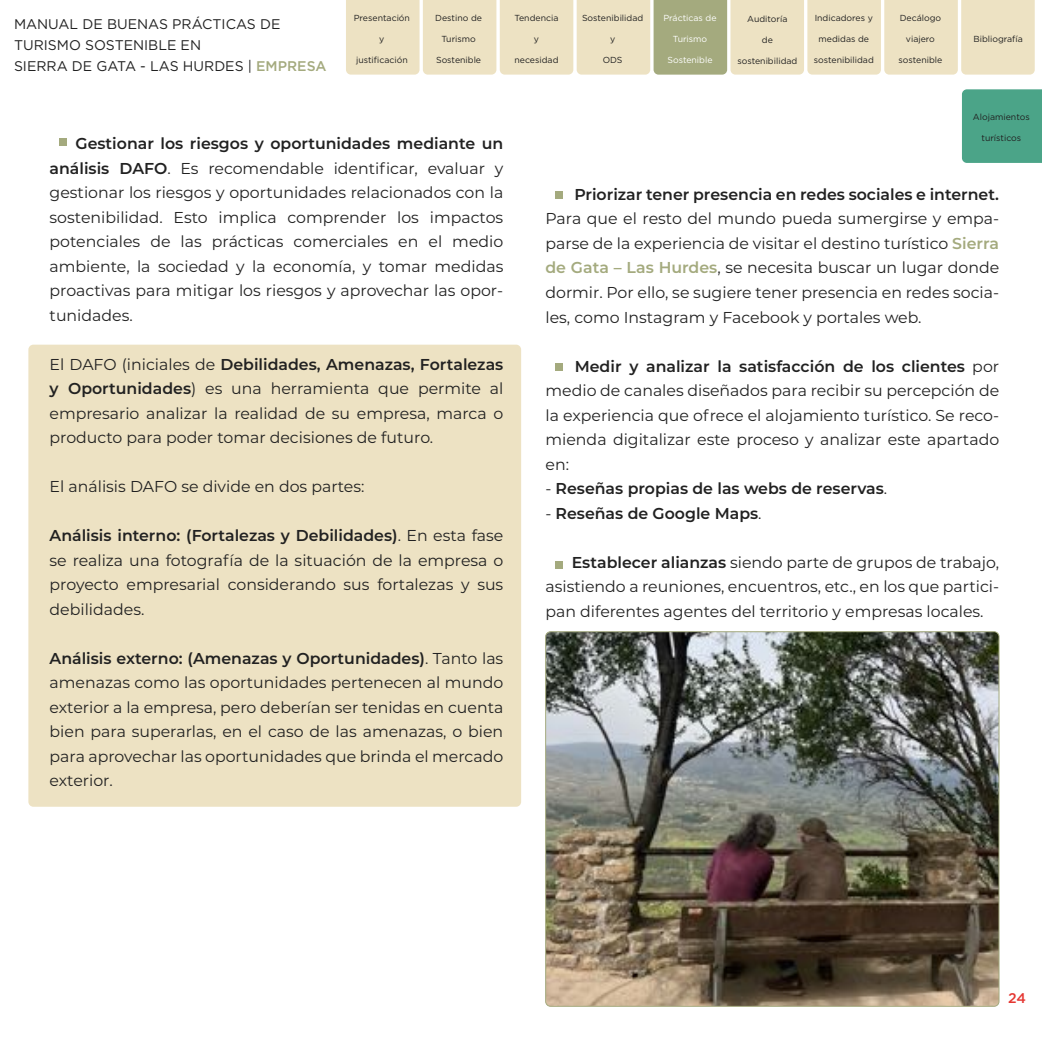
<style>
.page{position:relative;width:1042px;height:1042px;background:#fff}
.page>*{position:absolute;margin:0;border:0;box-sizing:border-box;transform-origin:0 0}
.t1{font:15.75px/24.5px "Montserrat";color:#212121;text-align:justify}
.t2{font:600 15.75px "Montserrat";color:#212121}
.t3{font:14px/21px "Gotham";color:#212121}
.t4{font:500 14px "Gotham";color:#e53732}
.t5{font:8.75px "Gotham";color:#212121}
.t6{font:8.75px "Gotham";color:#fff}
.s1{font-weight:500;color:#a4aa7e}
.s2{font-weight:600}
.s3{font-weight:600;color:#a4aa7e}
.s4{font-weight:400}
</style>
<div class="page">
<div style="left:28px;top:345px;width:493px;height:462px;background:#ede2c3;border-radius:5px"></div>
<svg style="left:346px;top:0;width:689px;height:75px;background:#e6ddbe"></svg>
<div style="left:555px;top:192px;width:8px;height:7px;background:#a4aa7e"></div>
<div style="left:555px;top:363px;width:8px;height:7px;background:#a4aa7e"></div>
<div style="left:59px;top:139px;width:8px;height:7px;background:#a4aa7e"></div>
<div style="left:555px;top:561px;width:8px;height:7px;background:#a4aa7e"></div>
<img style="left:547px;top:633px;width:452px;height:372px">
<div style="left:962px;top:89px;width:80px;height:74px;background:#4ba488"></div>
<p class="t5" style="left:354px;top:12px;width:58px">Presentación</p>
<p class="t5" style="left:379px;top:33px;width:7px">y</p>
<p class="t5" style="left:356px;top:54px;width:53px">justificación</p>
<p class="t3" style="left:14px;top:13px;width:314px">MANUAL DE BUENAS PRÁCTICAS DE<br>TURISMO SOSTENIBLE EN<br>SIERRA DE GATA - LAS HURDES | <span class="s1">EMPRESA</span></p>
<p class="t5" style="left:435px;top:12px;width:48px">Destino de</p>
<p class="t5" style="left:441px;top:33px;width:36px">Turismo</p>
<p class="t5" style="left:436px;top:54px;width:47px">Sostenible</p>
<p class="t5" style="left:514px;top:12px;width:45px">Tendencia</p>
<p class="t5" style="left:534px;top:33px;width:7px">y</p>
<p class="t5" style="left:514px;top:54px;width:45px">necesidad</p>
<p class="t5" style="left:582px;top:12px;width:63px">Sostenibilidad</p>
<p class="t5" style="left:610px;top:33px;width:7px">y</p>
<p class="t5" style="left:603px;top:54px;width:21px">ODS</p>
<p class="t6" style="left:663px;top:12px;width:55px">Prácticas de</p>
<p class="t6" style="left:673px;top:33px;width:36px">Turismo</p>
<p class="t6" style="left:667px;top:54px;width:47px">Sostenible</p>
<p class="t5" style="left:747px;top:13px;width:42px">Auditoría</p>
<p class="t5" style="left:762px;top:34px;width:12px">de</p>
<p class="t5" style="left:737px;top:55px;width:61px">sostenibilidad</p>
<p class="t5" style="left:814px;top:12px;width:60px">Indicadores y</p>
<p class="t5" style="left:818px;top:33px;width:52px">medidas de</p>
<p class="t5" style="left:814px;top:54px;width:61px">sostenibilidad</p>
<p class="t5" style="left:899px;top:12px;width:43px">Decálogo</p>
<p class="t5" style="left:906px;top:33px;width:30px">viajero</p>
<p class="t5" style="left:898px;top:54px;width:45px">sostenible</p>
<p class="t5" style="left:973px;top:33px;width:51px">Bibliografía</p>
<p class="t1" style="left:50px;top:131px;width:455px;text-indent:26px"><span class="s2">Gestionar los riesgos y oportunidades mediante un análisis DAFO</span>. Es recomendable identificar, evaluar y gestionar los riesgos y oportunidades relacionados con la sostenibilidad. Esto implica comprender los impactos potenciales de las prácticas comerciales en el medio ambiente, la sociedad y la economía, y tomar medidas proactivas para mitigar los riesgos y aprovechar las opor&shy;tunidades.</p>
<p class="t1" style="left:50px;top:351px;width:455px">El DAFO (iniciales de <span class="s2">Debilidades, Amenazas, Fortalezas y Oportunidades</span>) es una herramienta que permite al empresario analizar la realidad de su empresa, marca o producto para poder tomar decisiones de futuro.</p>
<p class="t1" style="left:50px;top:474px;width:316px">El análisis DAFO se divide en dos partes:</p>
<p class="t1" style="left:50px;top:523px;width:455px"><span class="s2">Análisis interno: (Fortalezas y Debilidades)</span>. En esta fase se realiza una fotografía de la situación de la empresa o proyecto empresarial considerando sus fortalezas y sus debilidades.</p>
<p class="t1" style="left:50px;top:645px;width:455px"><span class="s2">Análisis externo: (Amenazas y Oportunidades)</span>. Tanto las amenazas como las oportunidades pertenecen al mundo exterior a la empresa, pero deberían ser tenidas en cuenta bien para superarlas, en el caso de las amenazas, o bien para aprovechar las oportunidades que brinda el mercado exterior.</p>
<p class="t5" style="left:973px;top:111px;width:58px">Alojamientos</p>
<p class="t5" style="left:981px;top:132px;width:41px">turísticos</p>
<p class="t2" style="left:574px;top:183px;width:426px">Priorizar tener presencia en redes sociales e internet.</p>
<p class="t1" style="left:545px;top:206px;width:455px">Para que el resto del mundo pueda sumergirse y empa&shy;parse de la experiencia de visitar el destino turístico <span class="s3">Sierra de Gata – Las Hurdes</span>, se necesita buscar un lugar donde dormir. Por ello, se sugiere tener presencia en redes socia&shy;les, como Instagram y Facebook y portales web.</p>
<p class="t1" style="left:545px;top:353px;width:455px;text-indent:29px"><span class="s2">Medir y analizar la satisfacción de los clientes</span> por medio de canales diseñados para recibir su percepción de la experiencia que ofrece el alojamiento turístico. Se reco&shy;mienda digitalizar este proceso y analizar este apartado en:</p>
<p class="t2" style="left:545px;top:477px;width:343px"><span class="s4">-</span> Reseñas propias de las webs de reservas<span class="s4">.</span></p>
<p class="t2" style="left:545px;top:502px;width:218px"><span class="s4">-</span> Reseñas de Google Maps<span class="s4">.</span></p>
<p class="t1" style="left:545px;top:549px;width:455px;text-indent:26px"><span class="s2">Establecer alianzas</span> siendo parte de grupos de trabajo, asistiendo a reuniones, encuentros, etc., en los que partici&shy;pan diferentes agentes del territorio y empresas locales.</p>
<p class="t4" style="left:1008px;top:989px;width:19px">24</p>
</div>
